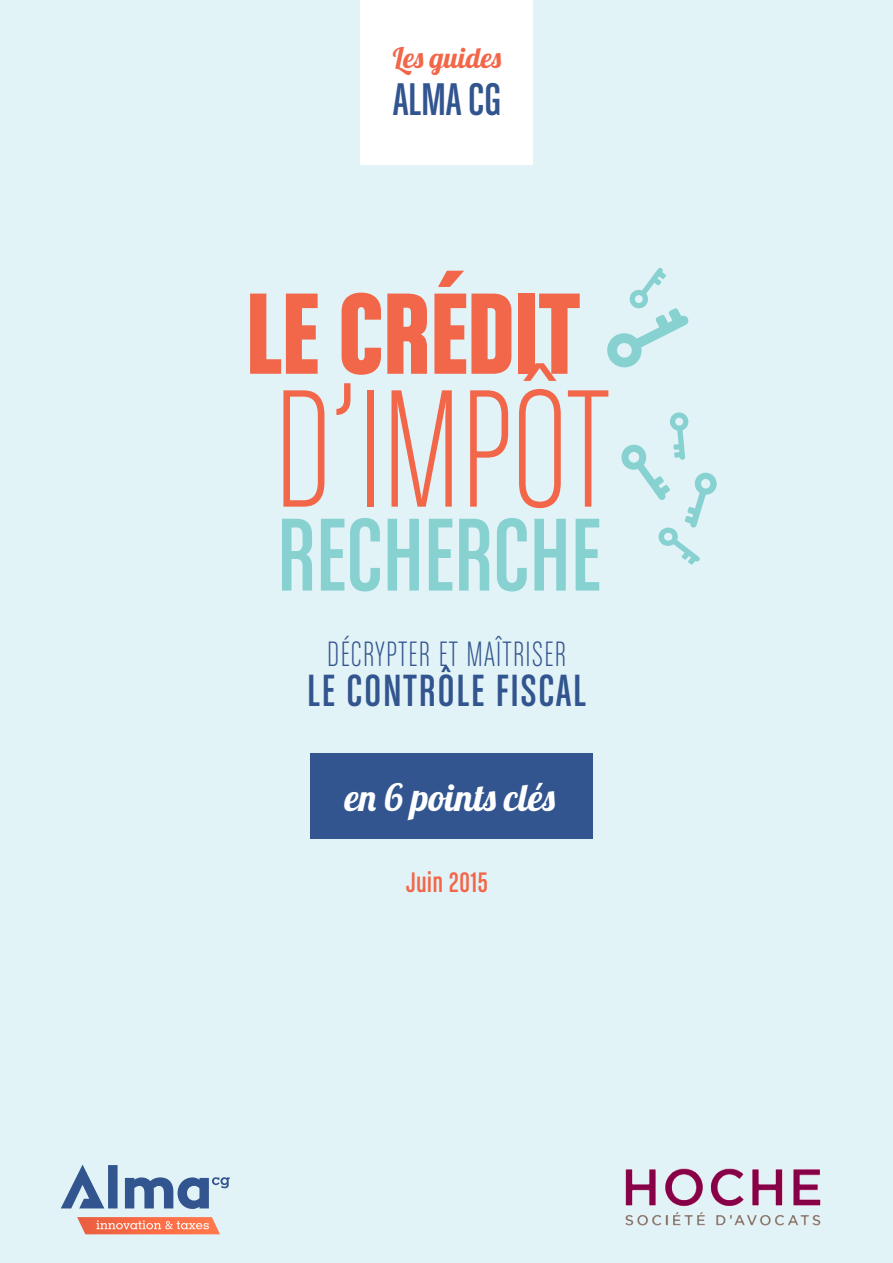
<style>
.page{position:relative;width:893px;height:1263px;background:#e2f3f7}
.page>*{position:absolute;margin:0;border:0;box-sizing:border-box;transform-origin:0 0}
.t1{font:178.35px "Chalet Comprime Milan Eighty";color:#f26649}
.t2{font:123px "Chalet Comprime Hong Kong Eighty";color:#f26649}
.t3{font:110.1px "Chalet Comprime Cologne Eighty";color:#87d1d1}
.t4{font:48.75px "Chalet Comprime Cologne Eighty";color:#32558f}
.t5{font:48px "Chalet Comprime Cologne Eighty";letter-spacing:.04em;color:#32558f}
.t6{font:37.5px "Chalet Comprime Milan Eighty";letter-spacing:.04em;color:#32558f}
.t7{font:37.5px "Lobster 1.4";color:#fff}
.t8{font:30px "Chalet Comprime Cologne Eighty";letter-spacing:.025em;color:#f26649}
.t9{font:28.5px "Lobster 1.4";letter-spacing:.02em;color:#f26649}
</style>
<div class="page">
<div style="left:310px;top:753px;width:283px;height:86px;background:#32558f"></div>
<svg style="left:77px;top:1217px;width:143px;height:17px;background:#f78566"></svg>
<svg style="left:61px;top:1164px;width:169px;height:45px"></svg>
<div style="left:361px;top:0;width:172px;height:164px;background:#fff"></div>
<img style="left:625px;top:1168px;width:196px;height:58px">
<svg style="left:607px;top:268px;width:82px;height:100px"></svg>
<svg style="left:621px;top:412px;width:96px;height:153px"></svg>
<p class="t9" style="left:393px;top:39px;width:110px">Les guides</p>
<h3 class="t4" style="left:393px;top:73px;width:109px">ALMA CG</h3>
<h2 class="t2" style="left:246px;top:262px;width:335px">LE CRÉDIT</h2>
<h1 class="t1" style="left:274px;top:353px;width:336px">D’IMPÔT</h1>
<h3 class="t3" style="left:277px;top:494px;width:325px">RECHERCHE</h3>
<p class="t6" style="left:327px;top:633px;width:240px">DÉCRYPTER ET MAÎTRISER</p>
<p class="t5" style="left:307px;top:664px;width:280px">LE CONTRÔLE FISCAL</p>
<p class="t7" style="left:345px;top:774px;width:211px">en 6 points clés</p>
<p class="t8" style="left:406px;top:866px;width:83px">Juin 2015</p>
</div>
